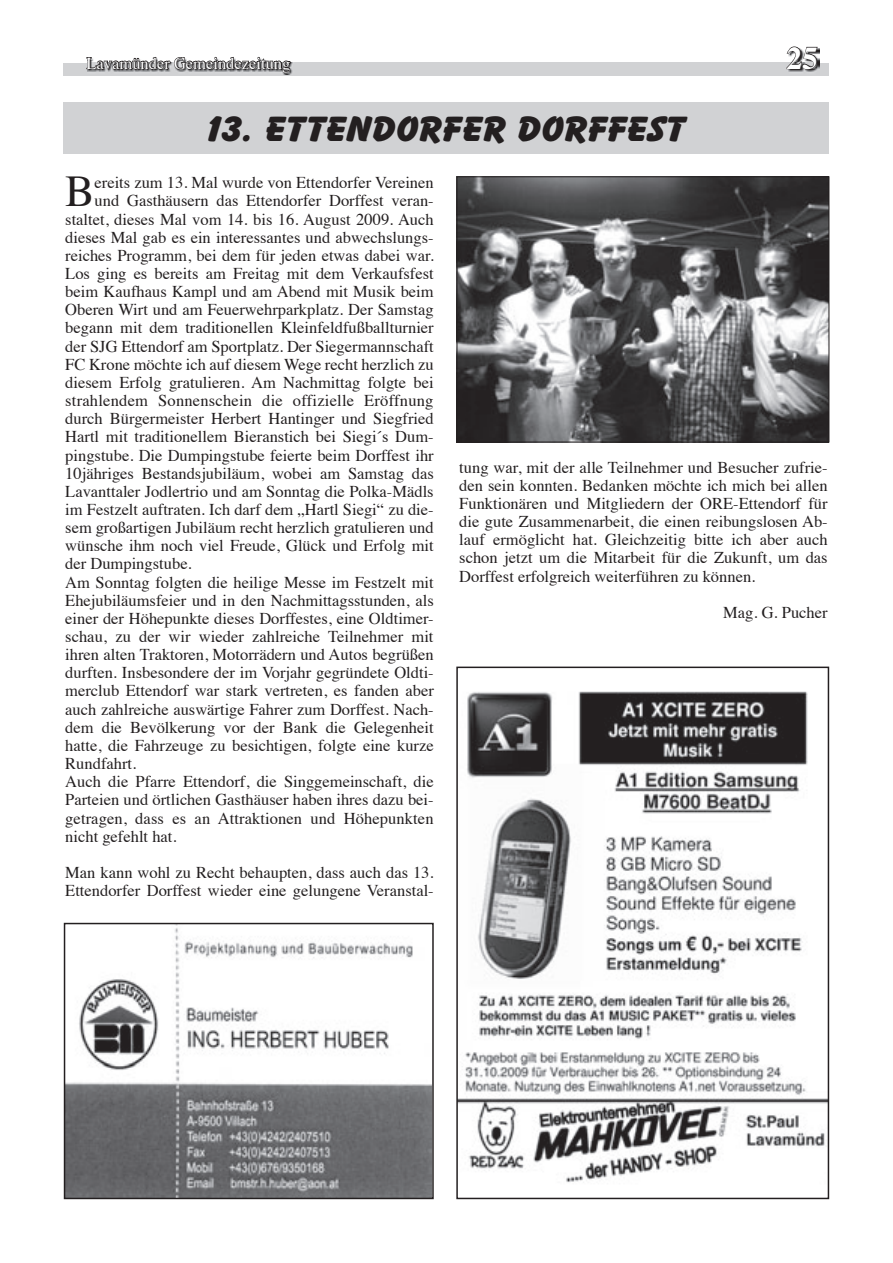
<style>
.page{position:relative;width:893px;height:1263px;background:#fff}
.page>*{position:absolute;margin:0;border:0;box-sizing:border-box;transform-origin:0 0}
.t1{font:43.95px "Times";color:#231f20}
.t2{font:800 36px "Balloon BT";color:#231f20;scale:1.15 1}
.t3{font:700 31.5px "Times";color:#fff}
.t4{font:16.5px/18.1px "Times";color:#231f20}
.t5{font:16.5px "Times";color:#fff}
</style>
<div class="page">
<div style="left:64px;top:63px;width:765px;height:13px;background:#d1d2d4"></div>
<img style="left:283px;top:48px;width:536px;height:26px">
<svg style="left:86px;top:56px;width:205px;height:17px"></svg>
<svg style="left:786px;top:46px;width:32px;height:24px"></svg>
<div style="left:64px;top:102px;width:765px;height:51px;background:#d1d2d4"></div>
<img style="left:459px;top:179px;width:368px;height:261px">
<div style="left:457px;top:177px;width:372px;height:265px;border:1px solid #231f20"></div>
<img style="left:67px;top:928px;width:364px;height:268px">
<div style="left:64px;top:923px;width:370px;height:276px;border:2px solid #231f20"></div>
<img style="left:459px;top:691px;width:367px;height:492px">
<div style="left:456px;top:667px;width:373px;height:532px;border:2px solid #231f20"></div>
<p class="t5" style="left:87px;top:56px;width:205px">Lavamünder Gemeindezeitung</p>
<h3 class="t3" style="left:786px;top:47px;width:33px">25</h3>
<h2 class="t2" style="left:207px;top:108px;width:417px">13. ETTENDORFER DORFFEST</h2>
<h1 class="t1" style="left:65px;top:173px;width:31px">B</h1>
<p class="t4" style="left:95px;top:175px;width:341px">ereits zum 13. Mal wurde von Ettendorfer Vereinen</p>
<p class="t4" style="left:95px;top:193px;width:341px">und Gasthäusern das Ettendorfer Dorffest veran-</p>
<p class="t4" style="left:65px;top:211px;width:370px">staltet, dieses Mal vom 14. bis 16. August 2009. Auch</p>
<p class="t4" style="left:65px;top:229px;width:370px">dieses Mal gab es ein interessantes und abwechslungs-</p>
<p class="t4" style="left:65px;top:248px;width:370px">reiches Programm, bei dem für jeden etwas dabei war.</p>
<p class="t4" style="left:65px;top:266px;width:370px">Los ging es bereits am Freitag mit dem Verkaufsfest</p>
<p class="t4" style="left:65px;top:284px;width:370px">beim Kaufhaus Kampl und am Abend mit Musik beim</p>
<p class="t4" style="left:65px;top:302px;width:370px">Oberen Wirt und am Feuerwehrparkplatz. Der Samstag</p>
<p class="t4" style="left:65px;top:320px;width:370px">begann mit dem traditionellen Kleinfeldfußballturnier</p>
<p class="t4" style="left:65px;top:338px;width:370px">der SJG Ettendorf am Sportplatz. Der Siegermannschaft</p>
<p class="t4" style="left:65px;top:357px;width:370px">FC Krone möchte ich auf diesem Wege recht herzlich zu</p>
<p class="t4" style="left:65px;top:375px;width:370px">diesem Erfolg gratulieren. Am Nachmittag folgte bei</p>
<p class="t4" style="left:65px;top:393px;width:370px">strahlendem Sonnenschein die offizielle Eröffnung</p>
<p class="t4" style="left:65px;top:411px;width:370px">durch Bürgermeister Herbert Hantinger und Siegfried</p>
<p class="t4" style="left:65px;top:429px;width:370px">Hartl mit traditionellem Bieranstich bei Siegi´s Dum-</p>
<p class="t4" style="left:65px;top:447px;width:370px">pingstube. Die Dumpingstube feierte beim Dorffest ihr</p>
<p class="t4" style="left:65px;top:465px;width:370px">10jähriges Bestandsjubiläum, wobei am Samstag das</p>
<p class="t4" style="left:65px;top:484px;width:370px">Lavanttaler Jodlertrio und am Sonntag die Polka-Mädls</p>
<p class="t4" style="left:65px;top:502px;width:370px">im Festzelt auftraten. Ich darf dem „Hartl Siegi“ zu die-</p>
<p class="t4" style="left:65px;top:520px;width:370px">sem großartigen Jubiläum recht herzlich gratulieren und</p>
<p class="t4" style="left:65px;top:538px;width:370px">wünsche ihm noch viel Freude, Glück und Erfolg mit</p>
<p class="t4" style="left:65px;top:556px;width:128px">der Dumpingstube.</p>
<p class="t4" style="left:65px;top:574px;width:370px">Am Sonntag folgten die heilige Messe im Festzelt mit</p>
<p class="t4" style="left:65px;top:592px;width:370px">Ehejubiläumsfeier und in den Nachmittagsstunden, als</p>
<p class="t4" style="left:65px;top:611px;width:370px">einer der Höhepunkte dieses Dorffestes, eine Oldtimer-</p>
<p class="t4" style="left:65px;top:629px;width:370px">schau, zu der wir wieder zahlreiche Teilnehmer mit</p>
<p class="t4" style="left:65px;top:647px;width:370px">ihren alten Traktoren, Motorrädern und Autos begrüßen</p>
<p class="t4" style="left:65px;top:665px;width:370px">durften. Insbesondere der im Vorjahr gegründete Oldti-</p>
<p class="t4" style="left:65px;top:683px;width:370px">merclub Ettendorf war stark vertreten, es fanden aber</p>
<p class="t4" style="left:65px;top:701px;width:370px">auch zahlreiche auswärtige Fahrer zum Dorffest. Nach-</p>
<p class="t4" style="left:65px;top:720px;width:370px">dem die Bevölkerung vor der Bank die Gelegenheit</p>
<p class="t4" style="left:65px;top:738px;width:370px">hatte, die Fahrzeuge zu besichtigen, folgte eine kurze</p>
<p class="t4" style="left:65px;top:756px;width:73px">Rundfahrt.</p>
<p class="t4" style="left:65px;top:774px;width:370px">Auch die Pfarre Ettendorf, die Singgemeinschaft, die</p>
<p class="t4" style="left:65px;top:792px;width:370px">Parteien und örtlichen Gasthäuser haben ihres dazu bei-</p>
<p class="t4" style="left:65px;top:810px;width:370px">getragen, dass es an Attraktionen und Höhepunkten</p>
<p class="t4" style="left:65px;top:828px;width:113px">nicht gefehlt hat.</p>
<p class="t4" style="left:65px;top:865px;width:370px">Man kann wohl zu Recht behaupten, dass auch das 13.<br>Ettendorfer Dorffest wieder eine gelungene Veranstal-</p>
<p class="t4" style="left:459px;top:459px;width:370px;text-align:justify">tung war, mit der alle Teilnehmer und Besucher zufrie&shy;den sein konnten. Bedanken möchte ich mich bei allen Funktionären und Mitgliedern der ORE-Ettendorf für die gute Zusammenarbeit, die einen reibungslosen Ab&shy;lauf ermöglicht hat. Gleichzeitig bitte ich aber auch schon jetzt um die Mitarbeit für die Zukunft, um das Dorffest erfolgreich weiterführen zu können.</p>
<p class="t4" style="left:723px;top:605px;width:106px">Mag. G. Pucher</p>
</div>
